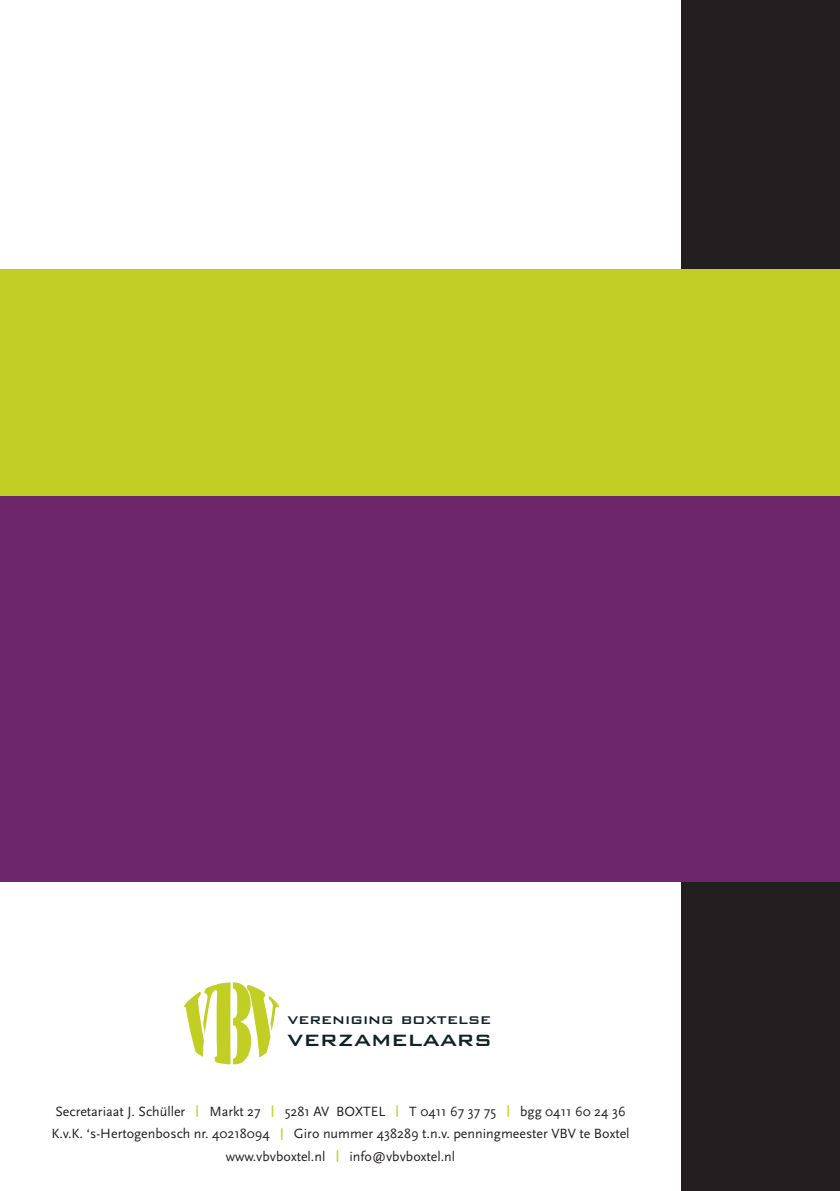
<style>
.page{position:relative;width:840px;height:1191px;background:#fff}
.page>*{position:absolute;margin:0;border:0;box-sizing:border-box;transform-origin:0 0}
.t1{font:500 26.6px "Bank Gothic BT";color:#0f2328}
.t2{font:500 18.2px "Bank Gothic BT";color:#0f2328}
.t3{font:14px/22.6px "Scala Sans";color:#231f20;text-align:center}
.s1{font-weight:700;font-size:12px;color:#c1ce23}
</style>
<div class="page">
<div style="left:680px;top:0;width:159px;height:1191px;background:#231f20"></div>
<div style="left:0;top:485px;width:839px;height:397px;background:#6c2669"></div>
<div style="left:0;top:269px;width:839px;height:227px;background:#c1ce23"></div>
<svg style="left:184px;top:982px;width:95px;height:82px"></svg>
<h2 class="t2" style="left:287px;top:1009px;width:205px">vereniging boxtelse</h2>
<h1 class="t1" style="left:287px;top:1024px;width:206px">verzamelaars</h1>
<p class="t3" style="left:51px;top:1100px;width:579px">Secretariaat J. Schüller <span class="s1">|</span> Markt 27 <span class="s1">|</span> 5281 AV BOXTEL <span class="s1">|</span> T 0411 67 37 75 <span class="s1">|</span> bgg 0411 60 24 36<br>K.v.K. ‘s-Hertogenbosch nr. 40218094 <span class="s1">|</span> Giro nummer 438289 t.n.v. penningmeester VBV te Boxtel www.vbvboxtel.nl <span class="s1">|</span> info@vbvboxtel.nl</p>
</div>
